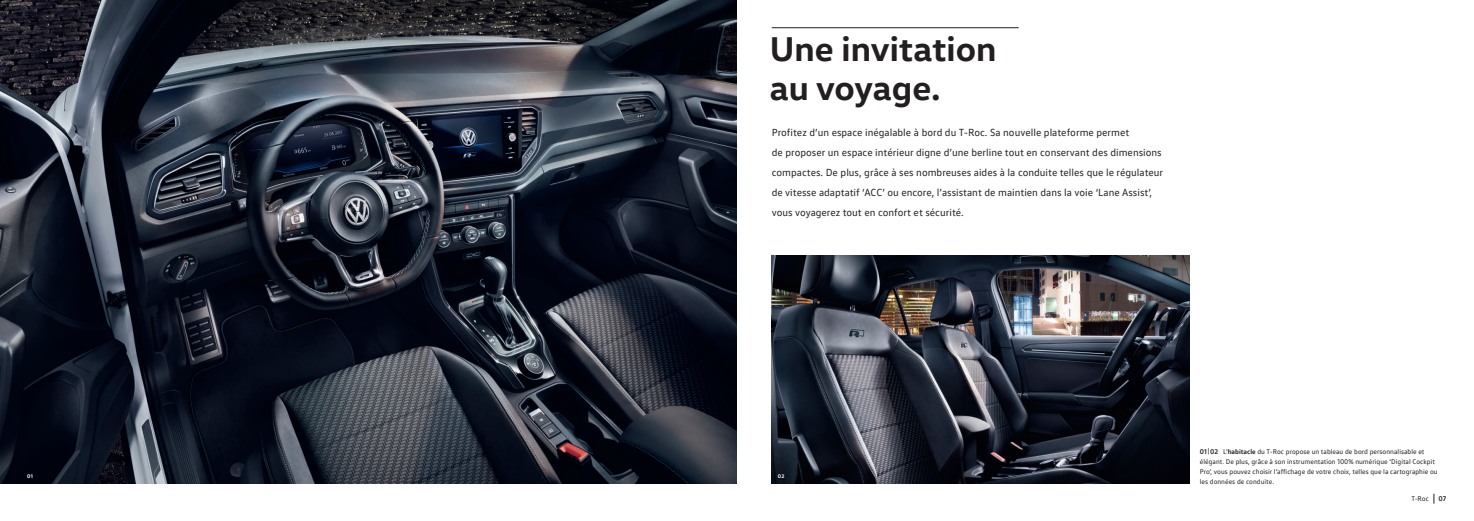
<style>
.page{position:relative;width:1474px;height:521px;background:#fff}
.page>*{position:absolute;margin:0;border:0;box-sizing:border-box;transform-origin:0 0}
.HL_40pt{font:700 35px/38.5px "VW Head";color:#231f20}
.body{font:10.5px/19.9px "VW Text";color:#231f20}
.equipment_grid{font:7px/9.9px "VW Text";color:#231f20}
.running_title{font:7px "VW Text";color:#231f20}
.t1{font:700 7px "VW Text";color:#231f20}
.caption_white{font:700 5.25px "VW Head";color:#fff}
.s1{font-weight:700}
</style>
<div class="page">
<img style="left:0;top:0;width:737px;height:484px">
<img style="left:771px;top:255px;width:418px;height:229px">
<hr style="left:771px;top:27px;width:247px;height:1px;background:#231f20">
<p class="HL_40pt" style="left:769px;top:28px;width:228px">Une invitation au voyage.</p>
<p class="body" style="left:771px;top:123px;width:393px">Profitez d’un espace inégalable à bord du T-Roc. Sa nouvelle plateforme permet<br>de proposer un espace intérieur digne d’une berline tout en conservant des dimensions compactes. De plus, grâce à ses nombreuses aides à la conduite telles que le régulateur de vitesse adaptatif ‘ACC’ ou encore, l’assistant de maintien dans la voie ‘Lane Assist’, vous voyagerez tout en confort et sécurité.</p>
<p class="caption_white" style="left:27px;top:472px;width:7px">01</p>
<p class="caption_white" style="left:778px;top:472px;width:8px">02</p>
<p class="equipment_grid" style="left:1199px;top:446px;width:239px"><span class="s1">01|02</span> L'<span class="s1">habitacle</span> du T-Roc propose un tableau de bord personnalisable et élégant. De plus, grâce à son instrumentation 100% numérique ‘Digital Cockpit Pro’, vous pouvez choisir l’affichage de votre choix, telles que la cartographie ou les données de conduite.</p>
<p class="running_title" style="left:1411px;top:494px;width:19px">T-Roc</p>
<p class="t1" style="left:1438px;top:494px;width:9px">07</p>
</div>
